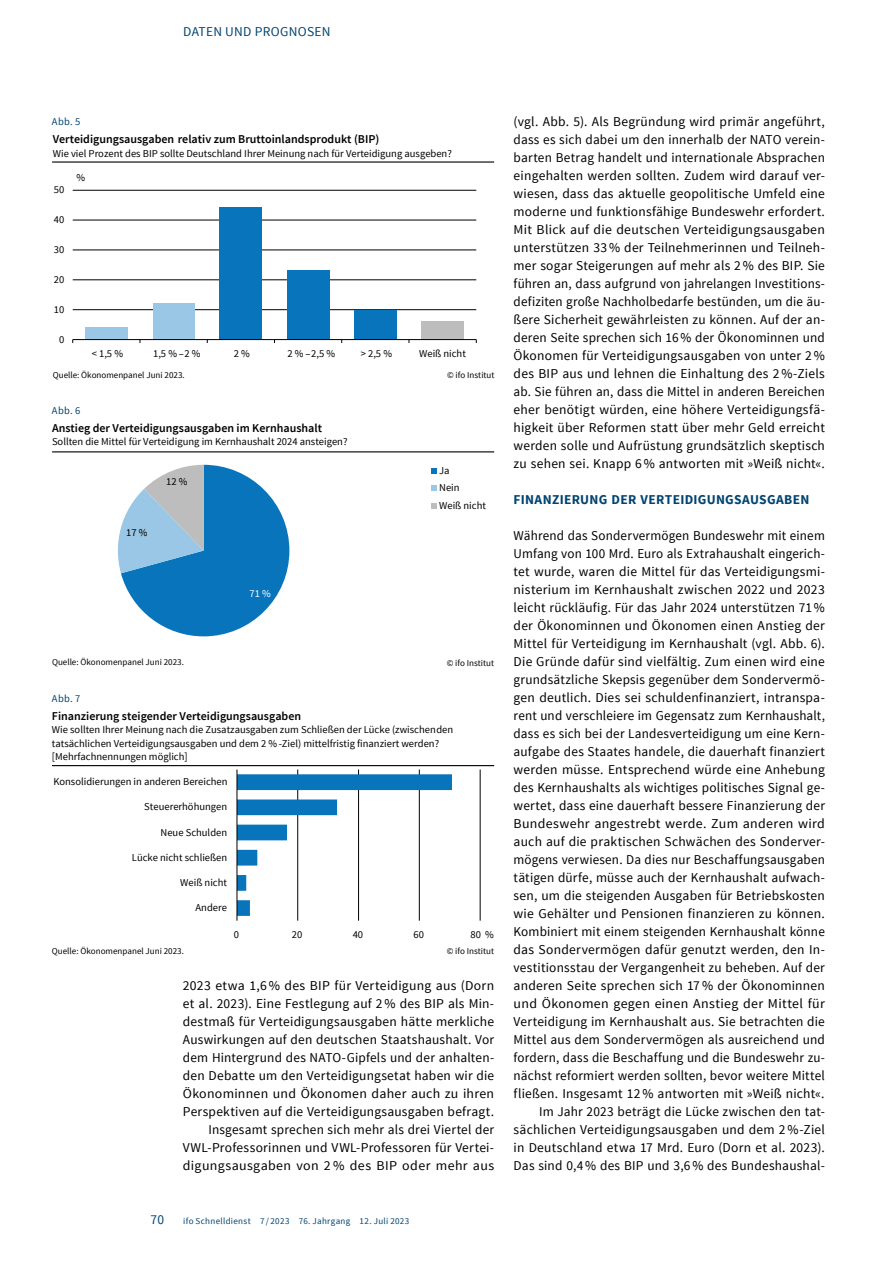
<style>
.page{position:relative;width:893px;height:1263px;background:#fff}
.page>*{position:absolute;margin:0;border:0;box-sizing:border-box;transform-origin:0 0}
.t1{font:13.5px/18px "Source Sans Pro";letter-spacing:.015em;color:#000;text-align:right}
.t2{font:700 13.5px "Source Sans Pro";letter-spacing:.02em;color:#004471}
.t3{font:13.5px "Source Sans Pro";letter-spacing:.02em;color:#004471}
.t4{font:600 12px "Source Sans Pro";color:#000}
.t5{font:10.5px/17.5px "Source Sans Pro";color:#000}
.t6{font:10.5px "Source Sans Pro";letter-spacing:.03em;color:#004471}
.t7{font:10.5px "Source Sans Pro";color:#fff}
.t8{font:9px "Source Sans Pro";color:#000}
.t9{font:9px "Source Sans Pro";letter-spacing:.035em;color:#004471}
</style>
<div class="page">
<hr style="left:73px;top:190px;width:403px;height:1px;background:#000">
<hr style="left:73px;top:220px;width:403px;height:1px;background:#000">
<hr style="left:73px;top:250px;width:403px;height:1px;background:#000">
<hr style="left:73px;top:279px;width:403px;height:1px;background:#000">
<hr style="left:73px;top:309px;width:403px;height:1px;background:#000">
<div style="left:85px;top:327px;width:42px;height:13px;background:#99c7e5"></div>
<div style="left:153px;top:303px;width:42px;height:37px;background:#99c7e5"></div>
<div style="left:220px;top:207px;width:42px;height:133px;background:#0874bb"></div>
<div style="left:287px;top:270px;width:42px;height:70px;background:#0874bb"></div>
<div style="left:354px;top:310px;width:42px;height:30px;background:#0874bb"></div>
<div style="left:422px;top:321px;width:42px;height:19px;background:#bebdbd"></div>
<hr style="left:73px;top:339px;width:403px;height:1px;background:#000">
<hr style="left:52px;top:161px;width:442px;height:2px;background:#000">
<svg style="left:117px;top:465px;width:172px;height:171px"></svg>
<svg style="left:431px;top:468px;width:5px;height:6px"></svg>
<svg style="left:431px;top:485px;width:5px;height:6px"></svg>
<svg style="left:431px;top:503px;width:5px;height:6px"></svg>
<hr style="left:52px;top:451px;width:442px;height:1px;background:#000">
<hr style="left:480px;top:769px;width:1px;height:152px;background:#000">
<hr style="left:419px;top:769px;width:1px;height:152px;background:#000">
<hr style="left:358px;top:769px;width:1px;height:152px;background:#000">
<hr style="left:297px;top:769px;width:1px;height:152px;background:#000">
<svg style="left:238px;top:774px;width:214px;height:142px"></svg>
<hr style="left:237px;top:769px;width:1px;height:152px;background:#000">
<hr style="left:52px;top:765px;width:442px;height:1px;background:#000">
<p class="t3" style="left:183px;top:23px;width:149px">DATEN UND PROGNOSEN</p>
<p class="t6" style="left:52px;top:115px;width:30px">Abb. 5</p>
<p class="t4" style="left:53px;top:132px;width:328px">Verteidigungsausgaben relativ zum Bruttoinlandsprodukt (BIP)</p>
<p class="t5" style="left:53px;top:145px;width:401px">Wie viel Prozent des BIP sollte Deutschland Ihrer Meinung nach für Verteidigung ausgeben?</p>
<p class="t5" style="left:54px;top:181px;width:12px">50</p>
<p class="t5" style="left:54px;top:211px;width:12px">40</p>
<p class="t5" style="left:54px;top:241px;width:12px">30</p>
<p class="t5" style="left:54px;top:271px;width:12px">20</p>
<p class="t5" style="left:54px;top:301px;width:12px">10</p>
<p class="t5" style="left:59px;top:331px;width:7px">0</p>
<p class="t5" style="left:76px;top:169px;width:10px">%</p>
<p class="t5" style="left:92px;top:345px;width:33px">&lt; 1,5 %</p>
<p class="t5" style="left:153px;top:345px;width:49px">1,5 % –2 %</p>
<p class="t5" style="left:234px;top:345px;width:18px">2 %</p>
<p class="t5" style="left:288px;top:345px;width:49px">2 % –2,5 %</p>
<p class="t5" style="left:361px;top:345px;width:33px">&gt; 2,5 %</p>
<p class="t5" style="left:419px;top:345px;width:48px">Weiß nicht</p>
<p class="t8" style="left:53px;top:369px;width:133px">Quelle: Ökonomenpanel Juni 2023.</p>
<p class="t8" style="left:447px;top:369px;width:49px">© ifo Institut</p>
<p class="t6" style="left:52px;top:404px;width:30px">Abb. 6</p>
<p class="t4" style="left:52px;top:420px;width:271px">Anstieg der Verteidigungsausgaben im Kernhaushalt</p>
<p class="t5" style="left:52px;top:433px;width:297px">Sollten die Mittel für Verteidigung im Kernhaushalt 2024 ansteigen?</p>
<p class="t5" style="left:126px;top:524px;width:23px">17 %</p>
<p class="t5" style="left:166px;top:473px;width:23px">12 %</p>
<p class="t5" style="left:439px;top:462px;width:48px">Ja<br>Nein<br>Weiß nicht</p>
<p class="t7" style="left:250px;top:587px;width:23px">71 %</p>
<p class="t8" style="left:52px;top:657px;width:133px">Quelle: Ökonomenpanel Juni 2023.</p>
<p class="t8" style="left:447px;top:658px;width:49px">© ifo Institut</p>
<p class="t6" style="left:52px;top:692px;width:30px">Abb. 7</p>
<p class="t4" style="left:52px;top:708px;width:251px">Finanzierung steigender Verteidigungsausgaben</p>
<p class="t5" style="left:52px;top:723px;width:403px;line-height:13.2px">Wie sollten Ihrer Meinung nach die Zusatzausgaben zum Schließen der Lücke (zwischenden tatsächlichen Verteidigungsausgaben und dem 2 % -Ziel) mittelfristig finanziert werden? [Mehrfachnennungen möglich]</p>
<p class="t5" style="left:53px;top:773px;width:176px">Konsolidierungen in anderen Bereichen</p>
<p class="t5" style="left:144px;top:798px;width:84px">Steuererhöhungen</p>
<p class="t5" style="left:161px;top:823px;width:68px">Neue Schulden</p>
<p class="t5" style="left:132px;top:849px;width:97px">Lücke nicht schließen</p>
<p class="t5" style="left:180px;top:874px;width:48px">Weiß nicht</p>
<p class="t5" style="left:196px;top:899px;width:33px">Andere</p>
<p class="t5" style="left:234px;top:926px;width:7px">0</p>
<p class="t5" style="left:292px;top:926px;width:12px">20</p>
<p class="t5" style="left:353px;top:926px;width:12px">40</p>
<p class="t5" style="left:414px;top:926px;width:12px">60</p>
<p class="t5" style="left:471px;top:926px;width:25px">80 %</p>
<p class="t8" style="left:52px;top:945px;width:133px">Quelle: Ökonomenpanel Juni 2023.</p>
<p class="t8" style="left:447px;top:945px;width:49px">© ifo Institut</p>
<p class="t1" style="left:183px;top:977px;width:313px">2023 etwa 1,6 % des BIP für Verteidigung aus (Dorn et al. 2023). Eine Festlegung auf 2 % des BIP als Min&shy;destmaß für Verteidigungsausgaben hätte merkliche Auswirkungen auf den deutschen Staatshaushalt. Vor dem Hintergrund des NATO-Gipfels und der anhalten&shy;den Debatte um den Verteidigungsetat haben wir die Ökonominnen und Ökonomen daher auch zu ihren Perspektiven auf die Verteidigungsausgaben befragt.<br>Insgesamt sprechen sich mehr als drei Viertel der VWL-Professorinnen und VWL-Professoren für Vertei&shy;digungsausgaben von 2 % des BIP oder mehr aus</p>
<p class="t3" style="left:151px;top:1211px;width:15px">70</p>
<p class="t9" style="left:183px;top:1215px;width:228px">ifo Schnelldienst 7 / 2023 76. Jahrgang 12. Juli 2023</p>
<p class="t1" style="left:514px;top:113px;width:313px;text-align:justify">(vgl. Abb. 5). Als Begründung wird primär angeführt, dass es sich dabei um den innerhalb der NATO verein&shy;barten Betrag handelt und internationale Absprachen eingehalten werden sollten. Zudem wird darauf ver&shy;wiesen, dass das aktuelle geopolitische Umfeld eine moderne und funktionsfähige Bundeswehr erfordert.<br>Mit Blick auf die deutschen Verteidigungsausgaben unterstützen 33 % der Teilnehmerinnen und Teilneh&shy;mer sogar Steigerungen auf mehr als 2 % des BIP. Sie führen an, dass aufgrund von jahrelangen Investitions&shy;defiziten große Nachholbedarfe bestünden, um die äu&shy;ßere Sicherheit gewährleisten zu können. Auf der an&shy;deren Seite sprechen sich 16 % der Ökonominnen und Ökonomen für Verteidigungsausgaben von unter 2 % des BIP aus und lehnen die Einhaltung des 2 %-Ziels ab. Sie führen an, dass die Mittel in anderen Bereichen eher benötigt würden, eine höhere Verteidigungsfä&shy;higkeit über Reformen statt über mehr Geld erreicht werden solle und Aufrüstung grundsätzlich skeptisch zu sehen sei. Knapp 6 % antworten mit »Weiß nicht«.</p>
<p class="t2" style="left:514px;top:491px;width:297px">FINANZIERUNG DER VERTEIDIGUNGSAUSGABEN</p>
<p class="t1" style="left:514px;top:527px;width:313px">Während das Sondervermögen Bundeswehr mit einem Umfang von 100 Mrd. Euro als Extrahaushalt eingerich&shy;tet wurde, waren die Mittel für das Verteidigungsmi&shy;nisterium im Kernhaushalt zwischen 2022 und 2023 leicht rückläufig. Für das Jahr 2024 unterstützen 71 % der Ökonominnen und Ökonomen einen Anstieg der Mittel für Verteidigung im Kernhaushalt (vgl. Abb. 6).<br>Die Gründe dafür sind vielfältig. Zum einen wird eine grundsätzliche Skepsis gegenüber dem Sondervermö&shy;gen deutlich. Dies sei schuldenfinanziert, intranspa&shy;rent und verschleiere im Gegensatz zum Kernhaushalt, dass es sich bei der Landesverteidigung um eine Kern&shy;aufgabe des Staates handele, die dauerhaft finanziert werden müsse. Entsprechend würde eine Anhebung des Kernhaushalts als wichtiges politisches Signal ge&shy;wertet, dass eine dauerhaft bessere Finanzierung der Bundeswehr angestrebt werde. Zum anderen wird auch auf die praktischen Schwächen des Sonderver&shy;mögens verwiesen. Da dies nur Beschaffungsausgaben tätigen dürfe, müsse auch der Kernhaushalt aufwach&shy;sen, um die steigenden Ausgaben für Betriebskosten wie Gehälter und Pensionen finanzieren zu können.<br>Kombiniert mit einem steigenden Kernhaushalt könne das Sondervermögen dafür genutzt werden, den In&shy;vestitionsstau der Vergangenheit zu beheben. Auf der anderen Seite sprechen sich 17 % der Ökonominnen und Ökonomen gegen einen Anstieg der Mittel für Verteidigung im Kernhaushalt aus. Sie betrachten die Mittel aus dem Sondervermögen als ausreichend und fordern, dass die Beschaffung und die Bundeswehr zu&shy;nächst reformiert werden sollten, bevor weitere Mittel fließen. Insgesamt 12 % antworten mit »Weiß nicht«.<br>Im Jahr 2023 beträgt die Lücke zwischen den tat&shy;sächlichen Verteidigungsausgaben und dem 2 %-Ziel in Deutschland etwa 17 Mrd. Euro (Dorn et al. 2023).<br>Das sind 0,4 % des BIP und 3,6 % des Bundeshaushal-</p>
</div>
